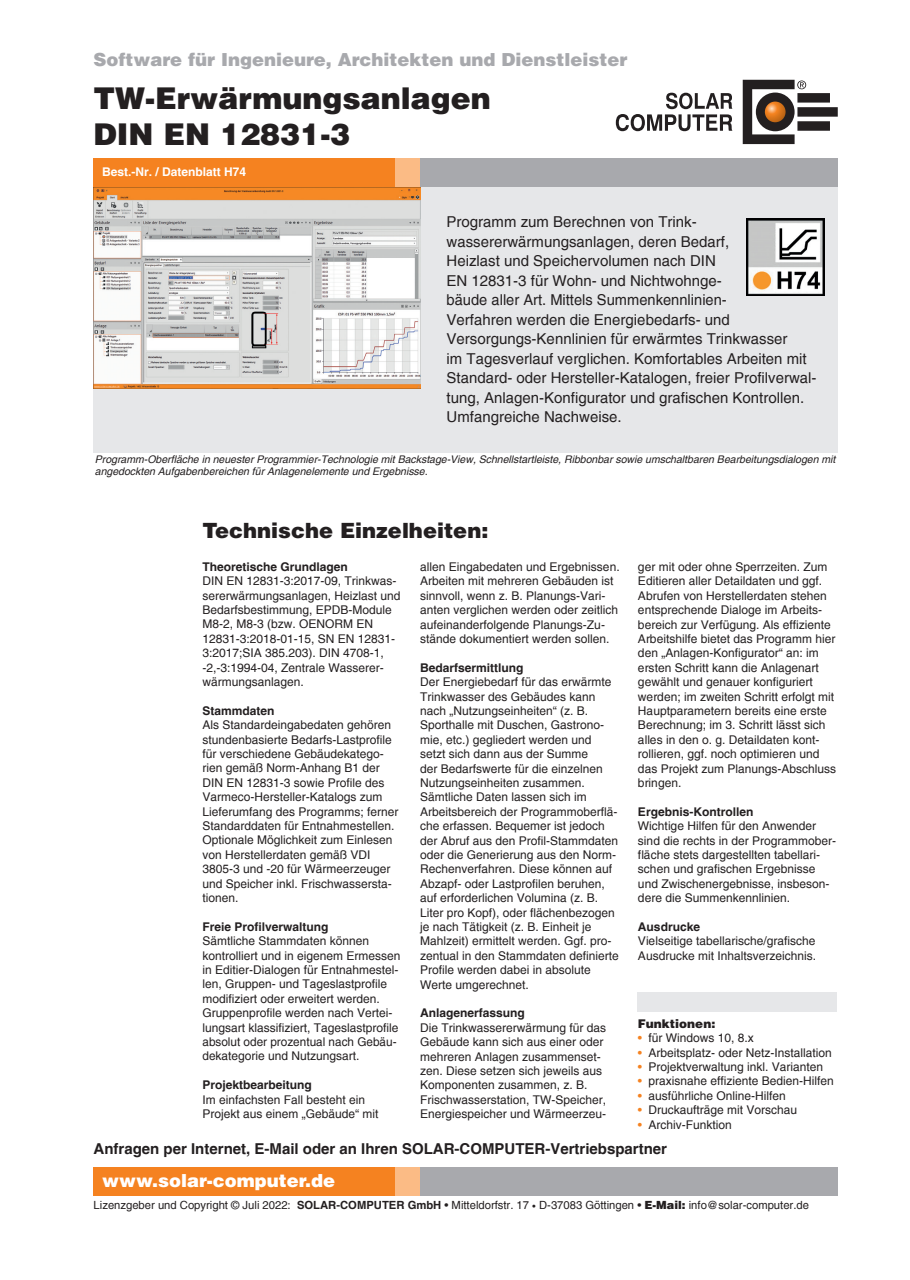
<style>
.page{position:relative;width:910px;height:1280px;background:#fff}
.page>*{position:absolute;margin:0;border:0;box-sizing:border-box;transform-origin:0 0}
.t1{font:900 30px "Helvetica";color:#231f20}
.t2{font:900 21px "Helvetica";color:#231f20}
.t3{font:900 18px "Helvetica";color:#a8a9ad}
.t4{font:900 18px "Helvetica";color:#fff}
.Einleitung{font:15px/19.5px "Helvetica";color:#231f20}
.t5{font:700 15px "Helvetica";color:#231f20}
.Fließtext{font:12px/14.4px "Helvetica";color:#231f20}
.FließtextÜberschrift{font:700 12px "Helvetica";color:#231f20}
.BestNr{font:700 12px "Helvetica";color:#fff}
.t6{font:900 12px "Helvetica";color:#231f20}
.t7{font:11.25px "Helvetica";color:#231f20}
.Bildlegende{font:italic 10.5px/12.6px "Helvetica";color:#231f20}
.s1{color:#f58220}
.s2{font-weight:700}
.s3{font-weight:900}
</style>
<div class="page">
<div style="left:94px;top:1167px;width:744px;height:28px;background:#a8a9ad"></div>
<div style="left:94px;top:1167px;width:326px;height:28px;background:#fbbb85"></div>
<div style="left:94px;top:1167px;width:301px;height:28px;background:#f58220"></div>
<svg style="left:616px;top:93px;width:116px;height:38px"></svg>
<svg style="left:743px;top:80px;width:95px;height:64px"></svg>
<div style="left:756px;top:93px;width:39px;height:38px;background:#231f20;border-radius:50%"></div>
<svg style="left:765px;top:102px;width:21px;height:20px"></svg>
<div style="left:637px;top:992px;width:200px;height:19px;background:#e6e7e9"></div>
<div style="left:420px;top:159px;width:418px;height:43px;background:#a8a9ad"></div>
<div style="left:94px;top:159px;width:326px;height:43px;background:#fbbb85"></div>
<div style="left:94px;top:159px;width:301px;height:43px;background:#f58220"></div>
<div style="left:94px;top:187px;width:744px;height:266px;background:#e6e7e9"></div>
<img style="left:747px;top:218px;width:77px;height:77px">
<img style="left:94px;top:187px;width:326px;height:201px">
<p class="t3" style="left:94px;top:47px;width:536px">Software für Ingenieure, Architekten und Dienstleister</p>
<p class="t1" style="left:94px;top:79px;width:399px">TW-Erwärmungsanlagen</p>
<p class="t1" style="left:94px;top:115px;width:258px">DIN EN 12831-3</p>
<p class="BestNr" style="left:102px;top:164px;width:146px">Best.-Nr. / Datenblatt H74</p>
<p class="Einleitung" style="left:447px;top:212px;width:371px">Programm zum Berechnen von Trink&shy;wassererwärmungsanlagen, deren Bedarf,<br>Heizlast und Speichervolumen nach DIN<br>EN 12831-3 für Wohn- und Nichtwohnge-<br>bäude aller Art. Mittels Summenkennlinien-<br>Verfahren werden die Energiebedarfs- und Versorgungs-Kennlinien für erwärmtes Trinkwasser<br>im Tagesverlauf verglichen. Komfortables Arbeiten mit Standard- oder Hersteller-Katalogen, freier Profilverwal&shy;tung, Anlagen-Konfigurator und grafischen Kontrollen.<br>Umfangreiche Nachweise.</p>
<p class="Bildlegende" style="left:95px;top:453px;width:742px">Programm-Oberfläche in neuester Programmier-Technologie mit Backstage-View, Schnellstartleiste, Ribbonbar sowie umschaltbaren Bearbeitungsdialogen mit angedockten Aufgabenbereichen für Anlagenelemente und Ergebnisse.</p>
<p class="t2" style="left:202px;top:516px;width:287px">Technische Einzelheiten:</p>
<p class="FließtextÜberschrift" style="left:202px;top:559px;width:147px">Theoretische Grundlagen</p>
<p class="Fließtext" style="left:202px;top:574px;width:200px">DIN EN 12831-3:2017-09, Trinkwas&shy;sererwärmungsanlagen, Heizlast und<br>Bedarfsbestimmung, EPDB-Module<br>M8-2, M8-3 (bzw. OENORM EN<br>12831-3:2018-01-15, SN EN 12831-<br>3:2017;SIA 385.203). DIN 4708-1, -2,-3:1994-04, Zentrale Wasserer&shy;wärmungsanlagen.</p>
<p class="FließtextÜberschrift" style="left:202px;top:703px;width:74px">Stammdaten</p>
<p class="Fließtext" style="left:202px;top:718px;width:198px">Als Standardeingabedaten gehören stundenbasierte Bedarfs-Lastprofile für verschiedene Gebäudekatego&shy;rien gemäß Norm-Anhang B1 der<br>DIN EN 12831-3 sowie Profile des<br>Varmeco-Hersteller-Katalogs zum<br>Lieferumfang des Programms; ferner<br>Standarddaten für Entnahmestellen.<br>Optionale Möglichkeit zum Einlesen von Herstellerdaten gemäß VDI<br>3805-3 und -20 für Wärmeerzeuger und Speicher inkl. Frischwassersta&shy;tionen.</p>
<p class="FließtextÜberschrift" style="left:202px;top:919px;width:128px">Freie Profilverwaltung</p>
<p class="Fließtext" style="left:202px;top:934px;width:200px">Sämtliche Stammdaten können kontrolliert und in eigenem Ermessen in Editier-Dialogen für Entnahmestel&shy;len, Gruppen- und Tageslastprofile modifiziert oder erweitert werden.<br>Gruppenprofile werden nach Vertei&shy;lungsart klassifiziert, Tageslastprofile absolut oder prozentual nach Gebäu&shy;dekategorie und Nutzungsart.</p>
<p class="FließtextÜberschrift" style="left:202px;top:1078px;width:111px">Projektbearbeitung</p>
<p class="Fließtext" style="left:202px;top:1092px;width:178px">Im einfachsten Fall besteht ein<br>Projekt aus einem „Gebäude“ mit</p>
<p class="Fließtext" style="left:420px;top:560px;width:201px">allen Eingabedaten und Ergebnissen.<br>Arbeiten mit mehreren Gebäuden ist sinnvoll, wenn z. B. Planungs-Vari&shy;anten verglichen werden oder zeitlich aufeinanderfolgende Planungs-Zu&shy;stände dokumentiert werden sollen.</p>
<p class="FließtextÜberschrift" style="left:420px;top:660px;width:105px">Bedarfsermittlung</p>
<p class="Fließtext" style="left:420px;top:675px;width:200px">Der Energiebedarf für das erwärmte Trinkwasser des Gebäudes kann nach „Nutzungseinheiten“ (z. B.<br>Sporthalle mit Duschen, Gastrono&shy;mie, etc.) gegliedert werden und setzt sich dann aus der Summe<br>der Bedarfswerte für die einzelnen Nutzungseinheiten zusammen.<br>Sämtliche Daten lassen sich im Arbeitsbereich der Programmoberflä&shy;che erfassen. Bequemer ist jedoch der Abruf aus den Profil-Stammdaten oder die Generierung aus den Norm-Rechenverfahren. Diese können auf Abzapf- oder Lastprofilen beruhen, auf erforderlichen Volumina (z. B.<br>Liter pro Kopf), oder flächenbezogen je nach Tätigkeit (z. B. Einheit je Mahlzeit) ermittelt werden. Ggf. pro&shy;zentual in den Stammdaten definierte Profile werden dabei in absolute Werte umgerechnet.</p>
<p class="FließtextÜberschrift" style="left:420px;top:1006px;width:106px">Anlagenerfassung</p>
<p class="Fließtext" style="left:420px;top:1020px;width:188px">Die Trinkwassererwärmung für das Gebäude kann sich aus einer oder mehreren Anlagen zusammenset&shy;zen. Diese setzen sich jeweils aus Komponenten zusammen, z. B.<br>Frischwasserstation, TW-Speicher, Energiespeicher und Wärmeerzeu-</p>
<p class="Fließtext" style="left:638px;top:560px;width:200px">ger mit oder ohne Sperrzeiten. Zum Editieren aller Detaildaten und ggf.<br>Abrufen von Herstellerdaten stehen entsprechende Dialoge im Arbeits&shy;bereich zur Verfügung. Als effiziente Arbeitshilfe bietet das Programm hier den „Anlagen-Konfigurator“ an: im ersten Schritt kann die Anlagenart gewählt und genauer konfiguriert werden; im zweiten Schritt erfolgt mit Hauptparametern bereits eine erste Berechnung; im 3. Schritt lässt sich alles in den o. g. Detaildaten kont&shy;rollieren, ggf. noch optimieren und das Projekt zum Planungs-Abschluss bringen.</p>
<p class="FließtextÜberschrift" style="left:638px;top:804px;width:117px">Ergebnis-Kontrollen</p>
<p class="Fließtext" style="left:638px;top:819px;width:200px">Wichtige Hilfen für den Anwender sind die rechts in der Programmober&shy;fläche stets dargestellten tabellari&shy;schen und grafischen Ergebnisse und Zwischenergebnisse, insbeson&shy;dere die Summenkennlinien.</p>
<p class="FließtextÜberschrift" style="left:638px;top:919px;width:64px">Ausdrucke</p>
<p class="Fließtext" style="left:638px;top:934px;width:180px">Vielseitige tabellarische/grafische<br>Ausdrucke mit Inhaltsverzeichnis.</p>
<p class="t6" style="left:638px;top:1016px;width:79px">Funktionen:</p>
<p class="Fließtext" style="left:638px;top:1031px;width:117px"><span class="s1">•</span> für Windows 10, 8.x</p>
<p class="Fließtext" style="left:638px;top:1045px;width:195px"><span class="s1">•</span> Arbeitsplatz- oder Netz-Installation</p>
<p class="Fließtext" style="left:638px;top:1060px;width:187px"><span class="s1">•</span> Projektverwaltung inkl. Varianten</p>
<p class="Fließtext" style="left:638px;top:1074px;width:197px"><span class="s1">•</span> praxisnahe effiziente Bedien-Hilfen</p>
<p class="Fließtext" style="left:638px;top:1088px;width:149px"><span class="s1">•</span> ausführliche Online-Hilfen</p>
<p class="Fließtext" style="left:638px;top:1103px;width:161px"><span class="s1">•</span> Druckaufträge mit Vorschau</p>
<p class="Fließtext" style="left:638px;top:1117px;width:95px"><span class="s1">•</span> Archiv-Funktion</p>
<p class="t5" style="left:94px;top:1139px;width:575px">Anfragen per Internet, E-Mail oder an Ihren SOLAR-COMPUTER-Vertriebspartner</p>
<p class="t4" style="left:102px;top:1169px;width:235px">www.solar-computer.de</p>
<p class="t7" style="left:94px;top:1199px;width:717px">Lizenzgeber und Copyright © Juli 2022: <span class="s2">SOLAR-COMPUTER GmbH</span> • Mitteldorfstr. 17 <span class="s3">·</span> D-37083 Göttingen • <span class="s3">E-Mail:</span> info@solar-computer.de</p>
</div>
